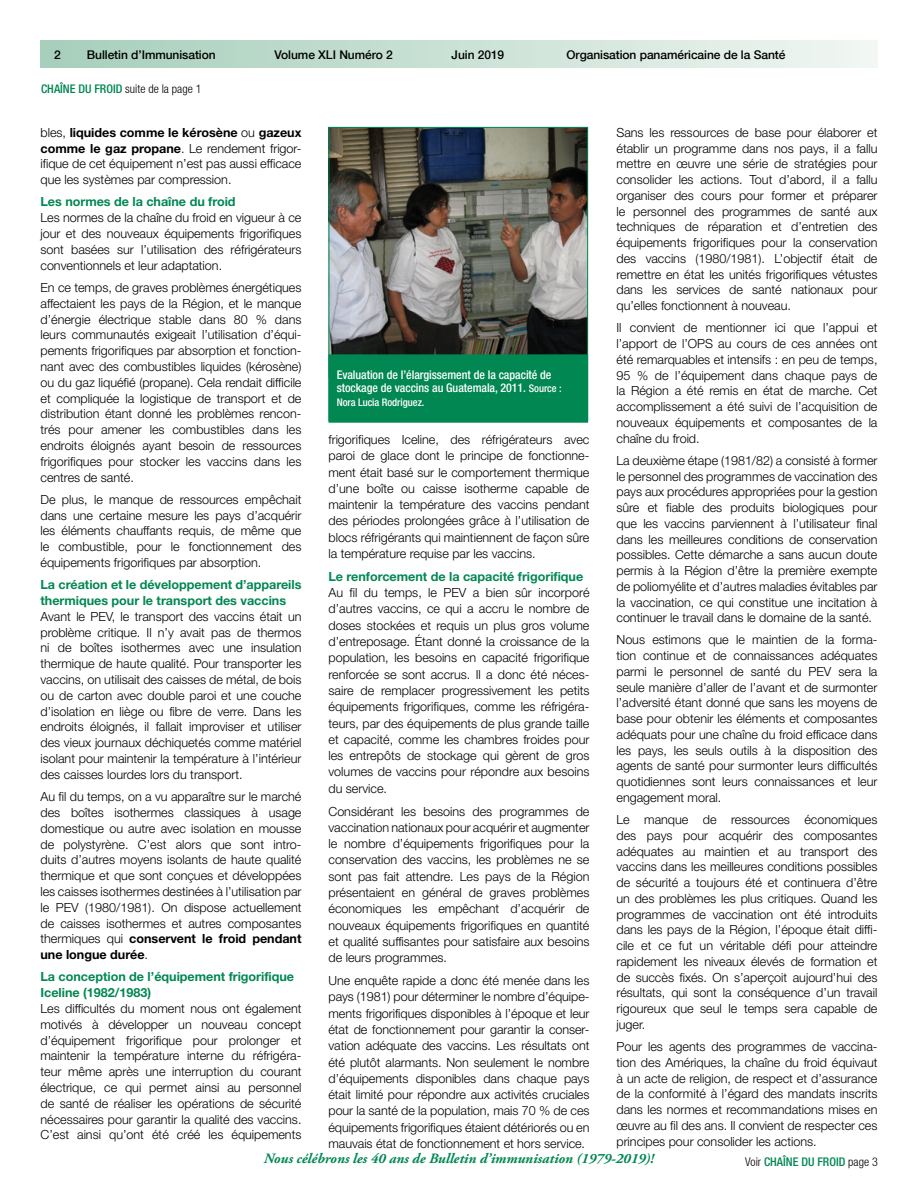
<style>
.page{position:relative;width:918px;height:1188px;background:#fff}
.page>*{position:absolute;margin:0;border:0;box-sizing:border-box;transform-origin:0 0}
.t1{font:italic 700 14.25px "Adobe Garamond Pro";color:#008752}
.t2{font:300 12.6px/15.8px "Helvetica Neue";color:#000;text-align:justify}
.t3{font:700 12.6px/15.8px "Helvetica Neue";color:#008752}
.t4{font:500 condensed 12px/13.5px "Helvetica Neue";letter-spacing:-.005em;color:#fff}
.t5{font:500 12px "Helvetica Neue";letter-spacing:-.005em;color:#000}
.t6{font:300 condensed 12px "Helvetica Neue LT";color:#000}
.t7{font:500 condensed 12px "Helvetica Neue";color:#008752}
.t8{font:500 condensed 10.5px "Helvetica Neue";letter-spacing:-.005em;color:#fff}
.s1{font-family:"Helvetica Neue";font-weight:500;color:#008752}
.s2{font-weight:700}
.s3{font-size:10.5px}
.s4{font-family:"Helvetica Neue LT";font-weight:300;color:#000}
</style>
<div class="page">
<div style="left:40px;top:40px;width:838px;height:28px;background:linear-gradient(to right,#a6cebb,#f1f6f2)"></div>
<img style="left:331px;top:129px;width:255px;height:225px">
<div style="left:329px;top:355px;width:258px;height:67px;background:#008752"></div>
<div style="left:328px;top:354px;width:260px;height:69px;border:2px solid #008752"></div>
<p class="t5" style="left:54px;top:45px;width:8px">2</p>
<p class="t5" style="left:87px;top:45px;width:130px">Bulletin d’Immunisation</p>
<p class="t5" style="left:275px;top:45px;width:120px">Volume XLI Numéro 2</p>
<p class="t5" style="left:452px;top:45px;width:54px">Juin 2019</p>
<p class="t5" style="left:566px;top:45px;width:220px">Organisation panaméricaine de la Santé</p>
<p class="t6" style="left:41px;top:82px;width:162px"><span class="s1">CHAÎNE DU FROID</span> suite de la page 1</p>
<p class="t2" style="left:40px;top:124px;width:262px">bles, <span class="s2">liquides comme le kérosène</span> ou <span class="s2">gazeux comme le gaz propane</span>. Le rendement frigor&shy;ifique de cet équipement n’est pas aussi efficace que les systèmes par compression.</p>
<p class="t3" style="left:40px;top:194px;width:197px">Les normes de la chaîne du froid</p>
<p class="t2" style="left:40px;top:210px;width:263px">Les normes de la chaîne du froid en vigueur à ce jour et des nouveaux équipements frigorifiques sont basées sur l’utilisation des réfrigérateurs conventionnels et leur adaptation.</p>
<p class="t2" style="left:40px;top:279px;width:263px">En ce temps, de graves problèmes énergétiques affectaient les pays de la Région, et le manque d’énergie électrique stable dans 80 % dans leurs communautés exigeait l’utilisation d’équi&shy;pements frigorifiques par absorption et fonction&shy;nant avec des combustibles liquides (kérosène) ou du gaz liquéfié (propane). Cela rendait difficile et compliquée la logistique de transport et de distribution étant donné les problèmes rencon&shy;trés pour amener les combustibles dans les endroits éloignés ayant besoin de ressources frigorifiques pour stocker les vaccins dans les centres de santé.</p>
<p class="t2" style="left:40px;top:491px;width:263px">De plus, le manque de ressources empêchait dans une certaine mesure les pays d’acquérir les éléments chauffants requis, de même que le combustible, pour le fonctionnement des équipements frigorifiques par absorption.</p>
<p class="t3" style="left:40px;top:577px;width:263px">La création et le développement d’appareils thermiques pour le transport des vaccins</p>
<p class="t2" style="left:40px;top:608px;width:263px">Avant le PEV, le transport des vaccins était un problème critique. Il n’y avait pas de thermos ni de boîtes isothermes avec une insulation thermique de haute qualité. Pour transporter les vaccins, on utilisait des caisses de métal, de bois ou de carton avec double paroi et une couche d’isolation en liège ou fibre de verre. Dans les endroits éloignés, il fallait improviser et utiliser des vieux journaux déchiquetés comme matériel isolant pour maintenir la température à l’intérieur des caisses lourdes lors du transport.</p>
<p class="t2" style="left:40px;top:789px;width:263px">Au fil du temps, on a vu apparaître sur le marché des boîtes isothermes classiques à usage domestique ou autre avec isolation en mousse de polystyrène. C’est alors que sont intro&shy;duits d’autres moyens isolants de haute qualité thermique et que sont conçues et développées les caisses isothermes destinées à l’utilisation par le PEV (1980/1981). On dispose actuellement de caisses isothermes et autres composantes thermiques qui <span class="s2">conservent le froid pendant une longue durée</span>.</p>
<p class="t3" style="left:40px;top:969px;width:255px">La conception de l’équipement frigorifique<br>Iceline (1982/1983)</p>
<p class="t2" style="left:40px;top:1000px;width:263px">Les difficultés du moment nous ont également motivés à développer un nouveau concept d’équipement frigorifique pour prolonger et maintenir la température interne du réfrigéra&shy;teur même après une interruption du courant électrique, ce qui permet ainsi au personnel de santé de réaliser les opérations de sécurité nécessaires pour garantir la qualité des vaccins.<br>C’est ainsi qu’ont été créé les équipements</p>
<p class="t4" style="left:337px;top:368px;width:226px">Evaluation de l’élargissement de la capacité de stockage de vaccins au Guatemala, 2011. <span class="s3">Source :</span></p>
<p class="t8" style="left:337px;top:396px;width:89px">Nora Lucia Rodriguez.</p>
<p class="t2" style="left:328px;top:431px;width:263px;line-height:16.4px">frigorifiques Iceline, des réfrigérateurs avec paroi de glace dont le principe de fonctionne&shy;ment était basé sur le comportement thermique d’une boîte ou caisse isotherme capable de maintenir la température des vaccins pendant des périodes prolongées grâce à l’utilisation de blocs réfrigérants qui maintiennent de façon sûre la température requise par les vaccins.</p>
<p class="t3" style="left:328px;top:568px;width:256px">Le renforcement de la capacité frigorifique</p>
<p class="t2" style="left:328px;top:584px;width:263px;line-height:16.4px">Au fil du temps, le PEV a bien sûr incorporé d’autres vaccins, ce qui a accru le nombre de doses stockées et requis un plus gros volume d’entreposage. Étant donné la croissance de la population, les besoins en capacité frigorifique renforcée se sont accrus. Il a donc été néces&shy;saire de remplacer progressivement les petits équipements frigorifiques, comme les réfrigéra&shy;teurs, par des équipements de plus grande taille et capacité, comme les chambres froides pour les entrepôts de stockage qui gèrent de gros volumes de vaccins pour répondre aux besoins du service.</p>
<p class="t2" style="left:328px;top:803px;width:263px;line-height:16.4px">Considérant les besoins des programmes de vaccination nationaux pour acquérir et augmenter le nombre d’équipements frigorifiques pour la conservation des vaccins, les problèmes ne se sont pas fait attendre. Les pays de la Région présentaient en général de graves problèmes économiques les empêchant d’acquérir de nouveaux équipements frigorifiques en quantité et qualité suffisantes pour satisfaire aux besoins de leurs programmes.</p>
<p class="t2" style="left:328px;top:972px;width:263px;line-height:16.4px">Une enquête rapide a donc été menée dans les pays (1981) pour déterminer le nombre d’équipe&shy;ments frigorifiques disponibles à l’époque et leur état de fonctionnement pour garantir la conser&shy;vation adéquate des vaccins. Les résultats ont été plutôt alarmants. Non seulement le nombre d’équipements disponibles dans chaque pays était limité pour répondre aux activités cruciales pour la santé de la population, mais 70 % de ces équipements frigorifiques étaient détériorés ou en mauvais état de fonctionnement et hors service.</p>
<p class="t2" style="left:616px;top:124px;width:263px">Sans les ressources de base pour élaborer et établir un programme dans nos pays, il a fallu mettre en œuvre une série de stratégies pour consolider les actions. Tout d’abord, il a fallu organiser des cours pour former et préparer le personnel des programmes de santé aux techniques de réparation et d’entretien des équipements frigorifiques pour la conservation des vaccins (1980/1981). L’objectif était de remettre en état les unités frigorifiques vétustes dans les services de santé nationaux pour qu’elles fonctionnent à nouveau.</p>
<p class="t2" style="left:616px;top:320px;width:263px">Il convient de mentionner ici que l’appui et l’apport de l’OPS au cours de ces années ont été remarquables et intensifs : en peu de temps, 95 % de l’équipement dans chaque pays de la Région a été remis en état de marche. Cet accomplissement a été suivi de l’acquisition de nouveaux équipements et composantes de la chaîne du froid.</p>
<p class="t2" style="left:616px;top:452px;width:263px">La deuxième étape (1981/82) a consisté à former le personnel des programmes de vaccination des pays aux procédures appropriées pour la gestion sûre et fiable des produits biologiques pour que les vaccins parviennent à l’utilisateur final dans les meilleures conditions de conservation possibles. Cette démarche a sans aucun doute permis à la Région d’être la première exempte de poliomyélite et d’autres maladies évitables par la vaccination, ce qui constitue une incitation à continuer le travail dans le domaine de la santé.</p>
<p class="t2" style="left:616px;top:632px;width:263px">Nous estimons que le maintien de la forma&shy;tion continue et de connaissances adéquates parmi le personnel de santé du PEV sera la seule manière d’aller de l’avant et de surmonter l’adversité étant donné que sans les moyens de base pour obtenir les éléments et composantes adéquats pour une chaîne du froid efficace dans les pays, les seuls outils à la disposition des agents de santé pour surmonter leurs difficultés quotidiennes sont leurs connaissances et leur engagement moral.</p>
<p class="t2" style="left:616px;top:812px;width:263px">Le manque de ressources économiques des pays pour acquérir des composantes adéquates au maintien et au transport des vaccins dans les meilleures conditions possibles de sécurité a toujours été et continuera d’être un des problèmes les plus critiques. Quand les programmes de vaccination ont été introduits dans les pays de la Région, l’époque était diffi&shy;cile et ce fut un véritable défi pour atteindre rapidement les niveaux élevés de formation et de succès fixés. On s’aperçoit aujourd’hui des résultats, qui sont la conséquence d’un travail rigoureux que seul le temps sera capable de juger.</p>
<p class="t2" style="left:616px;top:1039px;width:263px">Pour les agents des programmes de vaccina&shy;tion des Amériques, la chaîne du froid équivaut à un acte de religion, de respect et d’assurance de la conformité à l’égard des mandats inscrits dans les normes et recommandations mises en œuvre au fil des ans. Il convient de respecter ces principes pour consolider les actions.</p>
<p class="t1" style="left:264px;top:1150px;width:392px">Nous célébrons les 40 ans de Bulletin d’immunisation (1979-2019)!</p>
<p class="t7" style="left:745px;top:1154px;width:134px"><span class="s4">Voir</span> CHAÎNE DU FROID <span class="s4">page 3</span></p>
</div>
